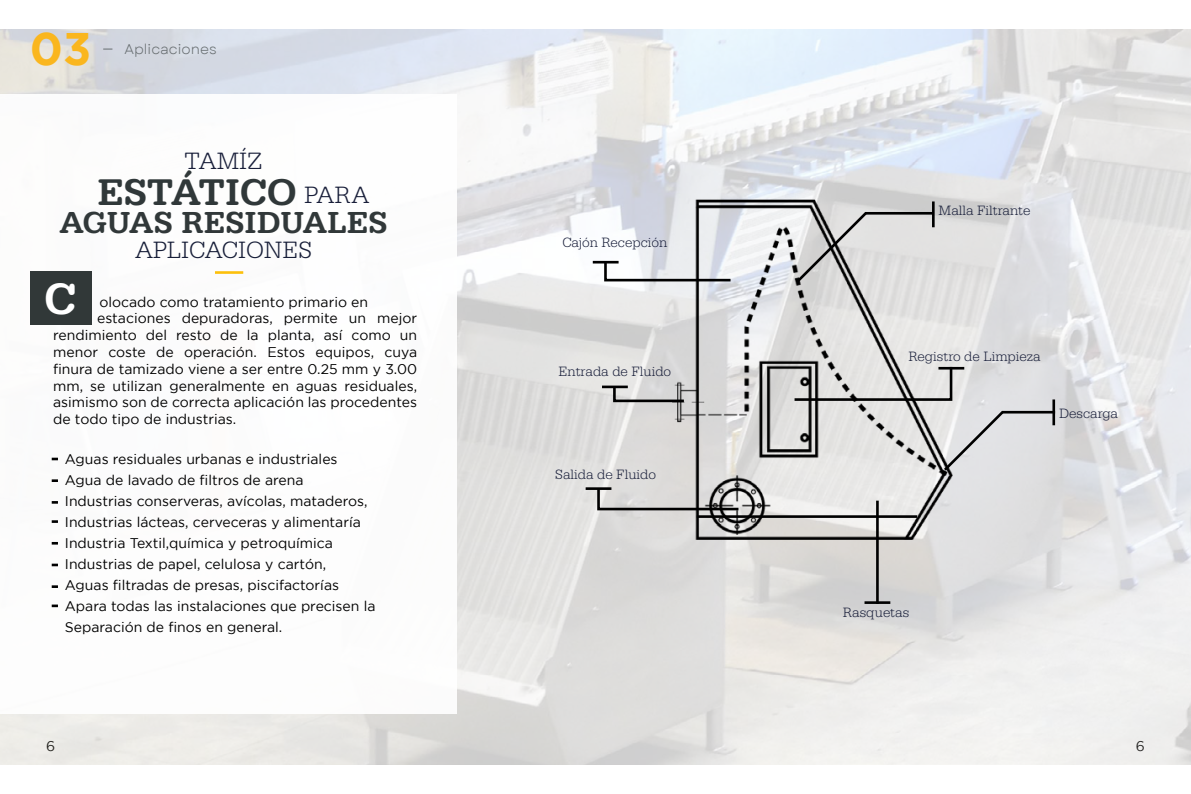
<style>
.page{position:relative;width:1191px;height:794px;background:#fff}
.page>*{position:absolute;margin:0;border:0;box-sizing:border-box;transform-origin:0 0}
.t1{font:700 45.5px "Gotham";color:#fab61e}
.t2{font:500 45.5px "FP Typewriter DEMO";color:#fff}
.t3{font:500 38.5px "FP Typewriter DEMO";letter-spacing:-.005em;color:#303839}
.t4{font:500 31.5px "FP Typewriter DEMO";color:#313839}
.t5{font:300 24.5px "FP Typewriter DEMO";color:#181f39}
.t6{font:300 24.5px "FP Typewriter DEMO";color:#191f3a}
.t7{font:14px/21px "Gotham";color:#000}
.t8{font:300 14px "FP Typewriter DEMO";color:#191f3a}
.t9{font:14px "Garet";color:#676d70}
.s1{font-weight:300;font-size:24.5px;color:#191f3a}
</style>
<div class="page">
<img style="left:0;top:30px;width:1190px;height:734px">
<div style="left:1px;top:94px;width:456px;height:619px;background:#fff"></div>
<div style="left:30px;top:271px;width:61px;height:54px;background:#313838"></div>
<svg style="left:52px;top:458px;width:6px;height:2px"></svg>
<svg style="left:52px;top:479px;width:6px;height:3px"></svg>
<svg style="left:52px;top:501px;width:6px;height:3px"></svg>
<svg style="left:52px;top:542px;width:6px;height:2px"></svg>
<svg style="left:52px;top:520px;width:6px;height:3px"></svg>
<svg style="left:52px;top:563px;width:6px;height:3px"></svg>
<svg style="left:52px;top:585px;width:6px;height:3px"></svg>
<svg style="left:52px;top:604px;width:6px;height:3px"></svg>
<hr style="left:215px;top:271px;width:28px;height:3px;background:#fcc00c">
<img style="left:672px;top:199px;width:281px;height:341px">
<svg style="left:612px;top:384px;width:74px;height:19px"></svg>
<svg style="left:603px;top:259px;width:130px;height:24px"></svg>
<svg style="left:794px;top:211px;width:142px;height:74px;background:#cacac9"></svg>
<svg style="left:792px;top:364px;width:161px;height:38px;background:#babab8"></svg>
<svg style="left:596px;top:486px;width:145px;height:25px;background:#b1b0b0"></svg>
<svg style="left:941px;top:409px;width:116px;height:64px;background:#d4d5d7"></svg>
<hr style="left:876px;top:500px;width:2px;height:104px;background:#000">
<hr style="left:697px;top:515px;width:220px;height:3px;background:#000">
<hr style="left:585px;top:487px;width:26px;height:3px;background:#000">
<hr style="left:932px;top:201px;width:2px;height:26px;background:#000">
<hr style="left:1052px;top:399px;width:3px;height:26px;background:#000">
<hr style="left:938px;top:367px;width:26px;height:2px;background:#000">
<hr style="left:864px;top:601px;width:26px;height:3px;background:#000">
<hr style="left:593px;top:261px;width:25px;height:2px;background:#000">
<hr style="left:602px;top:385px;width:26px;height:3px;background:#000">
<svg style="left:103px;top:48px;width:9px;height:2px"></svg>
<h1 class="t1" style="left:30px;top:23px;width:63px">03</h1>
<p class="t9" style="left:125px;top:40px;width:94px">Aplicaciones</p>
<h3 class="t6" style="left:184px;top:146px;width:80px">TAMÍZ</h3>
<h2 class="t3" style="left:97px;top:170px;width:274px">ESTÁTICO <span class="s1">PARA</span></h2>
<h3 class="t4" style="left:59px;top:204px;width:330px">AGUAS RESIDUALES</h3>
<h3 class="t5" style="left:135px;top:235px;width:178px">APLICACIONES</h3>
<h1 class="t2" style="left:44px;top:272px;width:34px">C</h1>
<p class="t7" style="left:99px;top:291px;width:270px">olocado como tratamiento primario en</p>
<p class="t7" style="left:97px;top:308px;width:321px">estaciones depuradoras, permite un mejor</p>
<p class="t7" style="left:53px;top:324px;width:365px">rendimiento del resto de la planta, así como un</p>
<p class="t7" style="left:53px;top:341px;width:365px">menor coste de operación. Estos equipos, cuya</p>
<p class="t7" style="left:53px;top:358px;width:365px">finura de tamizado viene a ser entre 0.25 mm y 3.00</p>
<p class="t7" style="left:53px;top:375px;width:365px">mm, se utilizan generalmente en aguas residuales,</p>
<p class="t7" style="left:53px;top:392px;width:365px">asimismo son de correcta aplicación las procedentes</p>
<p class="t7" style="left:53px;top:408px;width:185px">de todo tipo de industrias.</p>
<p class="t7" style="left:65px;top:448px;width:312px">Aguas residuales urbanas e industriales Agua de lavado de filtros de arena<br>Industrias conserveras, avícolas, mataderos, Industrias lácteas, cerveceras y alimentaría Industria Textil,química y petroquímica Industrias de papel, celulosa y cartón,<br>Aguas filtradas de presas, piscifactorías Apara todas las instalaciones que precisen la Separación de finos en general.</p>
<p class="t8" style="left:562px;top:234px;width:107px">Cajón Recepción</p>
<p class="t8" style="left:558px;top:363px;width:114px">Entrada de Fluido</p>
<p class="t8" style="left:555px;top:466px;width:102px">Salida de Fluido</p>
<p class="t8" style="left:938px;top:202px;width:94px">Malla Filtrante</p>
<p class="t8" style="left:908px;top:348px;width:134px">Registro de Limpieza</p>
<p class="t8" style="left:1059px;top:405px;width:61px">Descarga</p>
<p class="t8" style="left:843px;top:604px;width:68px">Rasquetas</p>
<p class="t7" style="left:46px;top:736px;width:11px">6</p>
<p class="t7" style="left:1135px;top:736px;width:11px">6</p>
</div>
